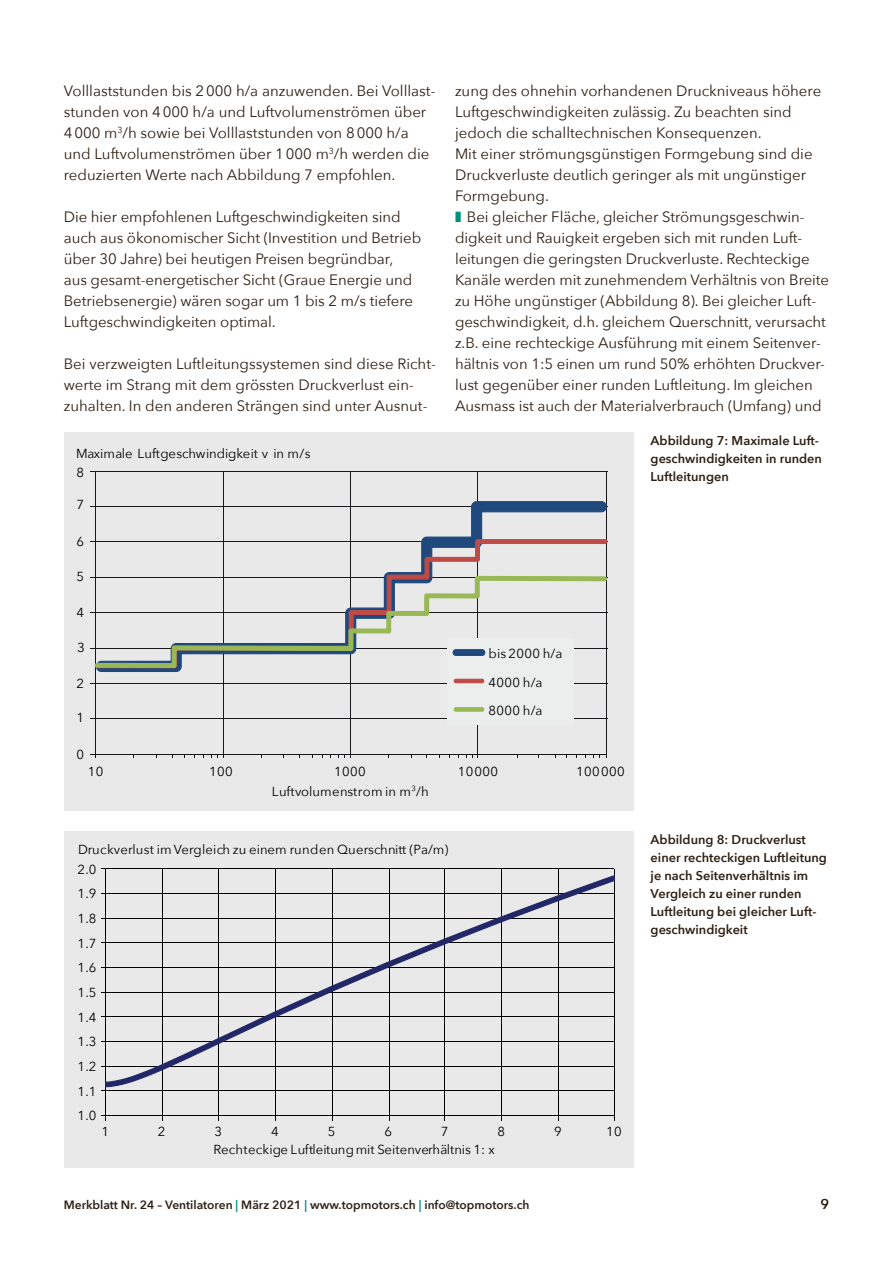
<style>
.page{position:relative;width:893px;height:1263px;background:#fff}
.page>*{position:absolute;margin:0;border:0;box-sizing:border-box;transform-origin:0 0}
.t1{font:15px/21px "Avenir Next";letter-spacing:-.005em;color:#2e2014}
.t2{font:600 14.25px "Avenir Next";color:#2e2014}
.t3{font:13.05px/28.7px "Avenir Next";letter-spacing:.015em;color:#000}
.t4{font:13.05px "Avenir Next";letter-spacing:-.01em;color:#000}
.t5{font:600 12.75px/18px "Avenir Next";color:#2e2014}
.t6{font:600 12px "Avenir Next";color:#2e2014}
.s1{color:#00907d}
</style>
<div class="page">
<div style="left:64px;top:432px;width:570px;height:378px;background:#e9e9e9"></div>
<hr style="left:95px;top:719px;width:512px;height:1px;background:#1a171c">
<hr style="left:95px;top:683px;width:512px;height:1px;background:#1a171c">
<hr style="left:95px;top:471px;width:512px;height:1px;background:#1a171c">
<hr style="left:223px;top:472px;width:1px;height:282px;background:#1a171c">
<hr style="left:350px;top:472px;width:1px;height:282px;background:#1a171c">
<hr style="left:477px;top:472px;width:1px;height:282px;background:#1a171c">
<hr style="left:606px;top:472px;width:1px;height:282px;background:#1a171c">
<hr style="left:95px;top:472px;width:1px;height:282px;background:#1a171c">
<hr style="left:95px;top:754px;width:512px;height:1px;background:#1a171c">
<svg style="left:96px;top:501px;width:511px;height:171px"></svg>
<svg style="left:94px;top:538px;width:514px;height:131px"></svg>
<svg style="left:94px;top:575px;width:514px;height:93px"></svg>
<div style="left:447px;top:638px;width:127px;height:87px;background:#eceded"></div>
<div style="left:453px;top:650px;width:32px;height:5px;background:#1f497d;border-radius:3px"></div>
<div style="left:453px;top:649px;width:32px;height:7px;border:1px solid #1f497d;border-radius:3px"></div>
<div style="left:454px;top:679px;width:30px;height:4px;border:1px solid #be4b48;border-radius:2px"></div>
<hr style="left:454px;top:708px;width:30px;height:3px;background:#98b955;border-radius:2px">
<div style="left:454px;top:707px;width:30px;height:5px;border:1px solid #98b955;border-radius:2px"></div>
<div style="left:64px;top:831px;width:570px;height:336px;background:#e9e9e9"></div>
<hr style="left:105px;top:1090px;width:509px;height:1px;background:#000">
<hr style="left:105px;top:868px;width:509px;height:1px;background:#000">
<hr style="left:162px;top:869px;width:1px;height:247px;background:#000">
<hr style="left:218px;top:869px;width:1px;height:247px;background:#000">
<hr style="left:275px;top:869px;width:1px;height:247px;background:#000">
<hr style="left:332px;top:869px;width:1px;height:247px;background:#000">
<hr style="left:389px;top:869px;width:1px;height:247px;background:#000">
<hr style="left:444px;top:869px;width:1px;height:247px;background:#000">
<hr style="left:501px;top:869px;width:1px;height:247px;background:#000">
<hr style="left:558px;top:869px;width:1px;height:247px;background:#000">
<hr style="left:614px;top:869px;width:1px;height:247px;background:#000">
<hr style="left:105px;top:869px;width:1px;height:247px;background:#000">
<hr style="left:105px;top:1115px;width:509px;height:1px;background:#000">
<svg style="left:105px;top:875px;width:510px;height:213px"></svg>
<p class="t1" style="left:64px;top:80px;width:373px">Volllaststunden bis 2000 h/a anzuwenden. Bei Volllast&shy;stunden von 4000 h/a und Luftvolumenströmen über 4000 m<sup>3</sup>/h sowie bei Volllaststunden von 8000 h/a und Luftvolumenströmen über 1000 m<sup>3</sup>/h werden die reduzierten Werte nach Abbildung 7 empfohlen.</p>
<p class="t1" style="left:64px;top:206px;width:359px">Die hier empfohlenen Luftgeschwindigkeiten sind auch aus ökonomischer Sicht (Investition und Betrieb über 30 Jahre) bei heutigen Preisen begründbar,<br>aus gesamt-energetischer Sicht (Graue Energie und Betriebsenergie) wären sogar um 1 bis 2 m/s tiefere Luftgeschwindigkeiten optimal.</p>
<p class="t1" style="left:64px;top:353px;width:374px">Bei verzweigten Luftleitungssystemen sind diese Richt&shy;werte im Strang mit dem grössten Druckverlust ein&shy;zuhalten. In den anderen Strängen sind unter Ausnut-</p>
<p class="t4" style="left:76px;top:443px;width:236px">Maximale Luftgeschwindigkeit v in m/s</p>
<p class="t3" style="left:77px;top:458px;width:9px">8</p>
<p class="t3" style="left:77px;top:490px;width:9px">7</p>
<p class="t3" style="left:77px;top:526px;width:9px">6</p>
<p class="t3" style="left:77px;top:561px;width:9px">5</p>
<p class="t3" style="left:77px;top:597px;width:9px">4</p>
<p class="t3" style="left:77px;top:633px;width:9px">3</p>
<p class="t3" style="left:77px;top:668px;width:9px">2</p>
<p class="t3" style="left:77px;top:702px;width:9px">1</p>
<p class="t3" style="left:77px;top:739px;width:9px">0</p>
<p class="t1" style="left:455px;top:80px;width:368px">zung des ohnehin vorhandenen Druckniveaus höhere Luftgeschwindigkeiten zulässig. Zu beachten sind jedoch die schalltechnischen Konsequenzen.<br>Mit einer strömungsgünstigen Formgebung sind die Druckverluste deutlich geringer als mit ungünstiger Formgebung.</p>
<p class="t1" style="left:455px;top:206px;width:376px;text-indent:12px">Bei gleicher Fläche, gleicher Strömungsgeschwin&shy;digkeit und Rauigkeit ergeben sich mit runden Luft&shy;leitungen die geringsten Druckverluste. Rechteckige Kanäle werden mit zunehmendem Verhältnis von Breite zu Höhe ungünstiger (Abbildung 8). Bei gleicher Luft&shy;geschwindigkeit, d.h. gleichem Querschnitt, verursacht z.B. eine rechteckige Ausführung mit einem Seitenver&shy;hältnis von 1:5 einen um rund 50% erhöhten Druckver&shy;lust gegenüber einer runden Luftleitung. Im gleichen Ausmass ist auch der Materialverbrauch (Umfang) und</p>
<p class="t3" style="left:489px;top:639px;width:75px">bis 2000 h/a<br>4000 h/a<br>8000 h/a</p>
<p class="t5" style="left:651px;top:431px;width:173px">Abbildung 7: Maximale Luft&shy;geschwindigkeiten in runden<br>Luftleitungen</p>
<p class="t3" style="left:88px;top:756px;width:17px">10</p>
<p class="t3" style="left:209px;top:756px;width:25px">100</p>
<p class="t3" style="left:334px;top:756px;width:33px">1000</p>
<p class="t3" style="left:458px;top:756px;width:42px">10000</p>
<p class="t3" style="left:576px;top:756px;width:50px">100000</p>
<p class="t3" style="left:272px;top:776px;width:159px">Luftvolumenstrom in m<sup>3</sup>/h</p>
<p class="t3" style="left:78px;top:834px;width:372px">Druckverlust im Vergleich zu einem runden Querschnitt (Pa/m)</p>
<p class="t3" style="left:78px;top:854px;width:20px">2.0</p>
<p class="t3" style="left:78px;top:879px;width:20px">1.9</p>
<p class="t3" style="left:78px;top:903px;width:20px">1.8</p>
<p class="t3" style="left:78px;top:928px;width:20px">1.7</p>
<p class="t3" style="left:78px;top:953px;width:20px">1.6</p>
<p class="t3" style="left:78px;top:977px;width:20px">1.5</p>
<p class="t3" style="left:78px;top:1002px;width:20px">1.4</p>
<p class="t3" style="left:78px;top:1027px;width:20px">1.3</p>
<p class="t3" style="left:78px;top:1051px;width:20px">1.2</p>
<p class="t3" style="left:78px;top:1076px;width:20px">1.1</p>
<p class="t3" style="left:78px;top:1101px;width:20px">1.0</p>
<p class="t3" style="left:101px;top:1117px;width:9px">1</p>
<p class="t3" style="left:158px;top:1117px;width:9px">2</p>
<p class="t3" style="left:215px;top:1117px;width:9px">3</p>
<p class="t3" style="left:271px;top:1117px;width:9px">4</p>
<p class="t3" style="left:328px;top:1117px;width:9px">5</p>
<p class="t3" style="left:384px;top:1117px;width:9px">6</p>
<p class="t3" style="left:441px;top:1117px;width:9px">7</p>
<p class="t3" style="left:498px;top:1117px;width:9px">8</p>
<p class="t3" style="left:554px;top:1117px;width:9px">9</p>
<p class="t3" style="left:606px;top:1117px;width:17px">10</p>
<p class="t3" style="left:213px;top:1135px;width:283px">Rechteckige Luftleitung mit Seitenverhältnis 1: x</p>
<p class="t5" style="left:651px;top:830px;width:178px">Abbildung 8: Druckverlust einer rechteckigen Luftleitung je nach Seitenverhältnis im<br>Vergleich zu einer runden<br>Luftleitung bei gleicher Luft&shy;geschwindigkeit</p>
<p class="t6" style="left:64px;top:1194px;width:467px">Merkblatt Nr. 24 – Ventilatoren <span class="s1">|</span> März 2021 <span class="s1">|</span> www.topmotors.ch <span class="s1">|</span> info@topmotors.ch</p>
<p class="t2" style="left:820px;top:1191px;width:10px">9</p>
</div>
